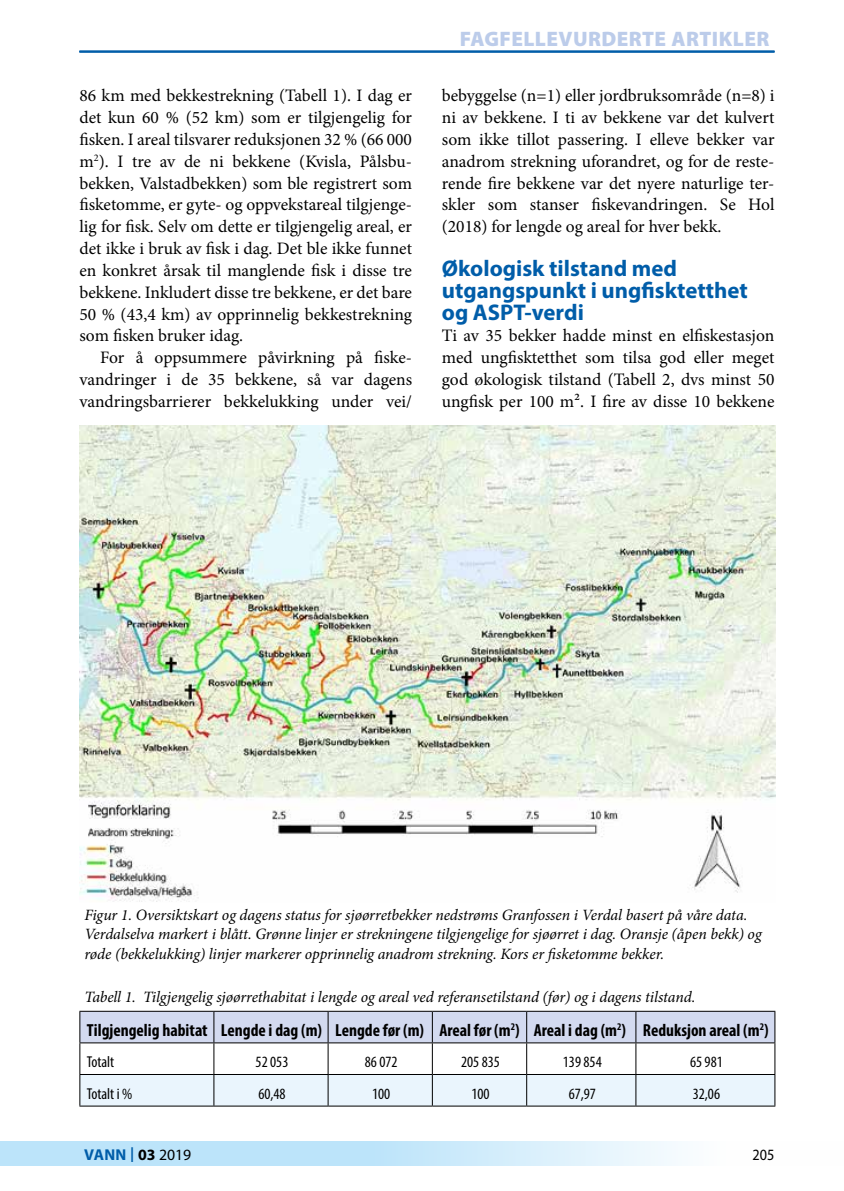
<style>
.page{position:relative;width:844px;height:1191px;background:#fff}
.page>*{position:absolute;margin:0;border:0;box-sizing:border-box;transform-origin:0 0}
.t1{font:700 22.75px/21.9px "Myriad Pro";color:#005da9}
.t2{font:900 21px "Myriad Pro";letter-spacing:.02em;color:#bcccea}
.t3{font:17.5px/21.9px "Minion Pro";color:#000;text-align:justify}
.t4{font:700 condensed 17.5px "Myriad Pro";color:#000}
.t5{font:italic 15.75px/19.2px "Minion Pro";letter-spacing:-.01em;color:#000}
.t6{font:condensed 15.75px "Myriad Pro";color:#000}
.t7{font:700 15.75px "Myriad Pro";letter-spacing:.01em;color:#005da9}
.t8{font:15.75px "Myriad Pro";color:#000;scale:.9 1}
.s1{font-weight:400;font-size:21.88px}
.s2{color:#000}
.s3{font-weight:400;color:#000}
</style>
<div class="page">
<svg style="left:1px;top:1141px;width:675px;height:25px;background:#c8e8fa"></svg>
<svg style="left:0;top:1141px;width:1px;height:25px"></svg>
<hr style="left:79px;top:51px;width:695px;height:1px;background:#005da9">
<img style="left:79px;top:425px;width:696px;height:477px">
<div style="left:80px;top:1011px;width:694px;height:31px;background:#d3daf0"></div>
<div style="left:80px;top:1075px;width:694px;height:30px;background:#eaf5fd"></div>
<hr style="left:79px;top:1010px;width:135px;height:1px;background:#000">
<hr style="left:79px;top:1011px;width:1px;height:31px;background:#000">
<hr style="left:214px;top:1010px;width:114px;height:1px;background:#000">
<hr style="left:213px;top:1011px;width:1px;height:31px;background:#000">
<hr style="left:328px;top:1010px;width:104px;height:1px;background:#000">
<hr style="left:327px;top:1011px;width:1px;height:31px;background:#000">
<hr style="left:432px;top:1010px;width:94px;height:1px;background:#000">
<hr style="left:432px;top:1011px;width:1px;height:31px;background:#000">
<hr style="left:526px;top:1010px;width:109px;height:1px;background:#000">
<hr style="left:526px;top:1011px;width:1px;height:31px;background:#000">
<hr style="left:635px;top:1010px;width:140px;height:1px;background:#000">
<hr style="left:635px;top:1011px;width:1px;height:31px;background:#000">
<hr style="left:774px;top:1011px;width:1px;height:31px;background:#000">
<hr style="left:79px;top:1042px;width:135px;height:1px;background:#000">
<hr style="left:79px;top:1043px;width:1px;height:31px;background:#000">
<hr style="left:214px;top:1042px;width:114px;height:1px;background:#000">
<hr style="left:213px;top:1043px;width:1px;height:31px;background:#000">
<hr style="left:328px;top:1042px;width:104px;height:1px;background:#000">
<hr style="left:327px;top:1043px;width:1px;height:31px;background:#000">
<hr style="left:432px;top:1042px;width:94px;height:1px;background:#000">
<hr style="left:432px;top:1043px;width:1px;height:31px;background:#000">
<hr style="left:526px;top:1042px;width:109px;height:1px;background:#000">
<hr style="left:526px;top:1043px;width:1px;height:31px;background:#000">
<hr style="left:635px;top:1042px;width:140px;height:1px;background:#000">
<hr style="left:635px;top:1043px;width:1px;height:31px;background:#000">
<hr style="left:774px;top:1043px;width:1px;height:31px;background:#000">
<hr style="left:79px;top:1074px;width:135px;height:1px;background:#000">
<hr style="left:79px;top:1075px;width:1px;height:30px;background:#000">
<hr style="left:214px;top:1074px;width:114px;height:1px;background:#000">
<hr style="left:213px;top:1075px;width:1px;height:30px;background:#000">
<hr style="left:328px;top:1074px;width:104px;height:1px;background:#000">
<hr style="left:327px;top:1075px;width:1px;height:30px;background:#000">
<hr style="left:432px;top:1074px;width:94px;height:1px;background:#000">
<hr style="left:432px;top:1075px;width:1px;height:30px;background:#000">
<hr style="left:526px;top:1074px;width:109px;height:1px;background:#000">
<hr style="left:526px;top:1075px;width:1px;height:30px;background:#000">
<hr style="left:635px;top:1074px;width:140px;height:1px;background:#000">
<hr style="left:635px;top:1075px;width:1px;height:30px;background:#000">
<hr style="left:774px;top:1075px;width:1px;height:30px;background:#000">
<hr style="left:79px;top:1105px;width:135px;height:1px;background:#000">
<hr style="left:214px;top:1105px;width:114px;height:1px;background:#000">
<hr style="left:328px;top:1105px;width:104px;height:1px;background:#000">
<hr style="left:432px;top:1105px;width:94px;height:1px;background:#000">
<hr style="left:526px;top:1105px;width:109px;height:1px;background:#000">
<hr style="left:635px;top:1105px;width:140px;height:1px;background:#000">
<p class="t3" style="left:79px;top:85px;width:334px">86 km med bekkestrekning (Tabell 1). I dag er det kun 60 % (52 km) som er tilgjengelig for fisken. I areal tilsvarer reduksjonen 32 % (66 000 m<sup>2</sup>). I tre av de ni bekkene (Kvisla, Pålsbu&shy;bekken, Valstadbekken) som ble registrert som fisketomme, er gyte- og oppvekstareal tilgjenge&shy;lig for fisk. Selv om dette er tilgjengelig areal, er det ikke i bruk av fisk i dag. Det ble ikke funnet en konkret årsak til manglende fisk i disse tre bekkene. Inkludert disse tre bekkene, er det bare 50 % (43,4 km) av opprinnelig bekkestrekning som fisken bruker idag.</p>
<p class="t3" style="left:79px;top:347px;width:334px;text-indent:21px">For å oppsummere påvirkning på fiske&shy;vandringer i de 35 bekkene, så var dagens vandringsbarrierer bekkelukking under vei/</p>
<p class="t2" style="left:459px;top:24px;width:311px">FAGFELLEVURDERTE ARTIKLER</p>
<p class="t3" style="left:441px;top:85px;width:334px">bebyggelse (n=1) eller jordbruksområde (n=8) i ni av bekkene. I ti av bekkene var det kulvert som ikke tillot passering. I elleve bekker var anadrom strekning uforandret, og for de reste&shy;rende fire bekkene var det nyere naturlige ter&shy;skler som stanser fiskevandringen. Se Hol (2018) for lengde og areal for hver bekk.</p>
<h1 class="t1" style="left:441px;top:256px;width:307px">Økologisk tilstand med utgangspunkt i ungfisktetthet og ASPT-verdi</h1>
<p class="t3" style="left:441px;top:325px;width:334px">Ti av 35 bekker hadde minst en elfiskestasjon med ungfisktetthet som tilsa god eller meget god økologisk tilstand (Tabell 2, dvs minst 50 ungfisk per 100 m². I fire av disse 10 bekkene</p>
<p class="t5" style="left:84px;top:905px;width:678px">Figur 1. Oversiktskart og dagens status for sjøørretbekker nedstrøms Granfossen i Verdal basert på våre data.<br>Verdalselva markert i blått. Grønne linjer er strekningene tilgjengelige for sjøørret i dag. Oransje (åpen bekk) og røde (bekkelukking) linjer markerer opprinnelig anadrom strekning. Kors er fisketomme bekker.</p>
<p class="t5" style="left:84px;top:987px;width:612px">Tabell 1. Tilgjengelig sjøørrethabitat i lengde og areal ved referansetilstand (før) og i dagens tilstand.</p>
<p class="t4" style="left:87px;top:1019px;width:683px">Tilgjengelig habitat Lengde i dag (m) Lengde før (m) Areal før (m<sup>2</sup>) Areal i dag (m<sup>2</sup>) Reduksjon areal (m<sup>2</sup>)</p>
<p class="t6" style="left:87px;top:1052px;width:29px">Totalt</p>
<p class="t6" style="left:255px;top:1052px;width:34px">52 053</p>
<p class="t6" style="left:365px;top:1052px;width:34px">86 072</p>
<p class="t6" style="left:461px;top:1052px;width:40px">205 835</p>
<p class="t6" style="left:562px;top:1052px;width:40px">139 854</p>
<p class="t6" style="left:689px;top:1052px;width:34px">65 981</p>
<p class="t6" style="left:87px;top:1084px;width:47px">Totalt i %</p>
<p class="t6" style="left:258px;top:1084px;width:29px">60,48</p>
<p class="t6" style="left:372px;top:1084px;width:20px">100</p>
<p class="t6" style="left:471px;top:1084px;width:20px">100</p>
<p class="t6" style="left:568px;top:1084px;width:29px">67,97</p>
<p class="t6" style="left:692px;top:1084px;width:29px">32,06</p>
<p class="t7" style="left:84px;top:1144px;width:109px">VANN <span class="s1">I</span> <span class="s2">03</span> <span class="s3">2019</span></p>
<p class="t8" style="left:752px;top:1145px;width:26px">205</p>
</div>
